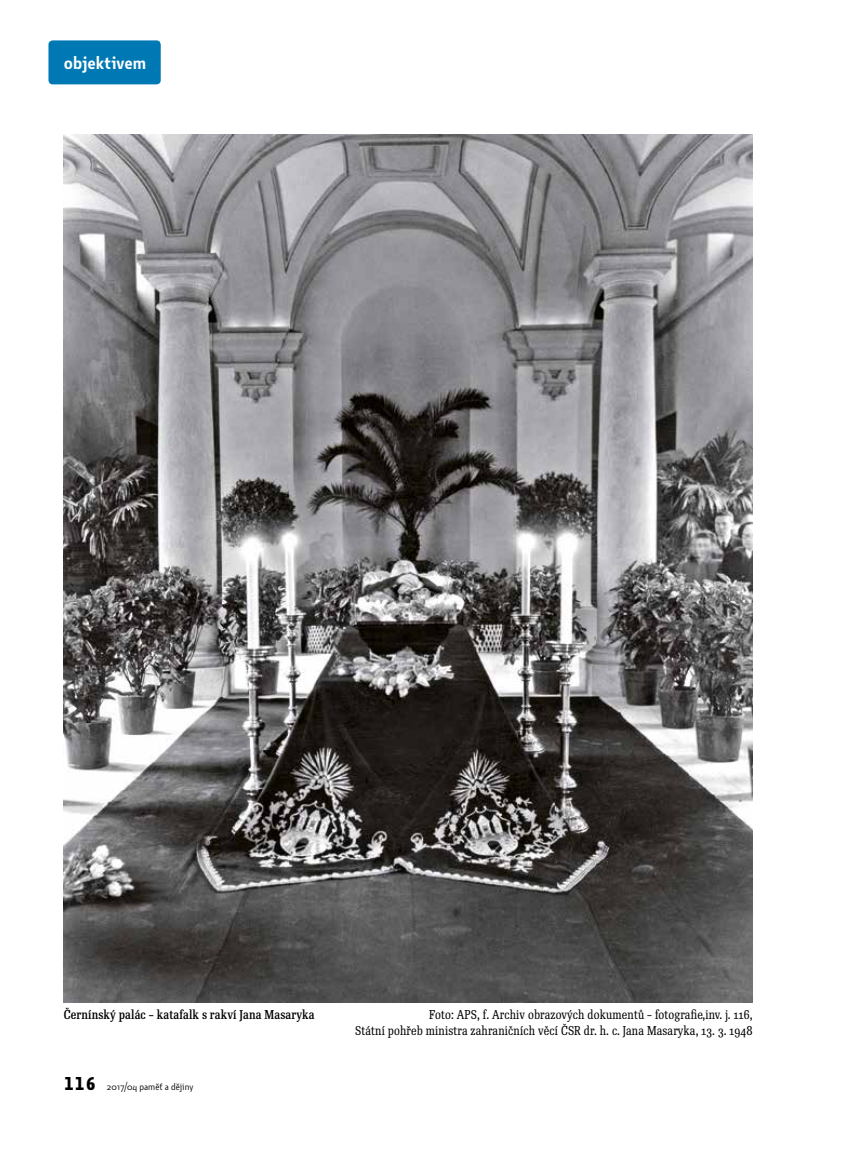
<style>
.page{position:relative;width:859px;height:1149px;background:#fff}
.page>*{position:absolute;margin:0;border:0;box-sizing:border-box;transform-origin:0 0}
.t1{font:600 18px "Botanika Std";color:#fff}
.t2{font:12.45px/16.2px "Re Public Std Cond";letter-spacing:.01em;color:#000;text-align:right}
.t3{font:500 12.45px "Re Public Std Cond";letter-spacing:.01em;color:#000}
.t4{font:9.75px "Botanika Std";color:#000}
.s1{font-family:"Botanika Mono";font-weight:700;font-size:18px}
</style>
<div class="page">
<div style="left:48px;top:40px;width:113px;height:44px;background:#0078b3;border-radius:4px"></div>
<img style="left:64px;top:135px;width:689px;height:866px">
<h1 class="t1" style="left:64px;top:50px;width:84px">objektivem</h1>
<p class="t3" style="left:64px;top:1005px;width:252px">Černínský palác – katafalk s rakví Jana Masaryka</p>
<p class="t2" style="left:355px;top:1005px;width:399px">Foto: APS, f. Archiv obrazových dokumentů – fotografie,inv. j. 116,<br>Státní pohřeb ministra zahraničních věcí ČSR dr. h. c. Jana Masaryka, 13. 3. 1948</p>
<p class="t4" style="left:64px;top:1079px;width:131px"><span class="s1">116</span> 2017/04 paměť a dějiny</p>
</div>
